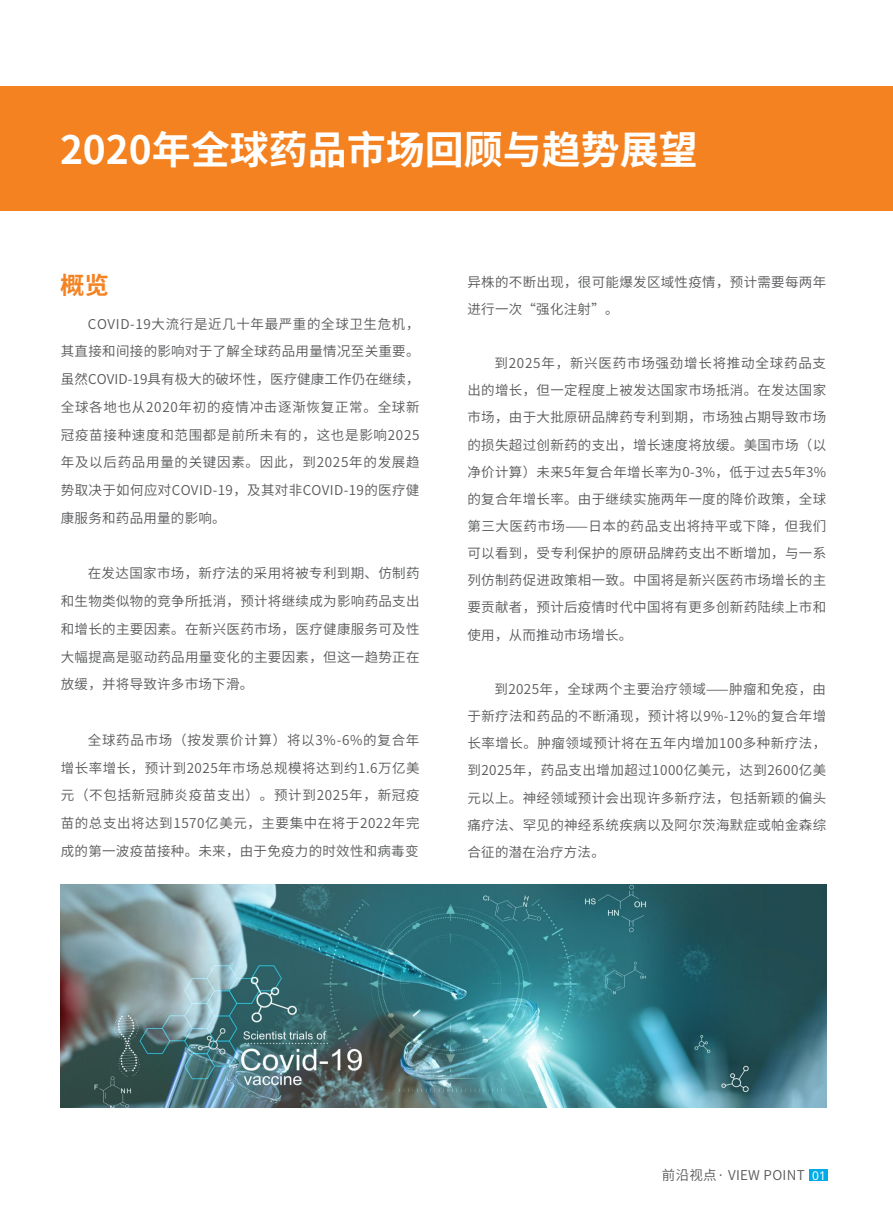
<style>
.page{position:relative;width:893px;height:1212px;background:#fff}
.page>*{position:absolute;margin:0;border:0;box-sizing:border-box;transform-origin:0 0}
.t1{font:700 39px "Source Han Sans CN";color:#fff}
.t2{font:700 24px "Source Han Sans CN";color:#f58220}
.t3{font:13.5px/27.2px "Source Han Sans CN";letter-spacing:.025em;color:#57585a;text-align:justify}
.s1{font-family:"Noto Sans";font-size:12px;color:#fff}
</style>
<div class="page">
<div style="left:809px;top:1169px;width:19px;height:12px;background:#00abe7"></div>
<div style="left:0;top:86px;width:893px;height:125px;background:#f58220"></div>
<img style="left:61px;top:884px;width:765px;height:223px">
<h1 class="t1" style="left:60px;top:128px;width:639px">2020年全球药品市场回顾与趋势展望</h1>
<h2 class="t2" style="left:60px;top:272px;width:50px">概览</h2>
<p class="t3" style="left:61px;top:310px;width:360px;line-height:27.8px;text-indent:27px">COVID-19大流行是近几十年最严重的全球卫生危机，其直接和间接的影响对于了解全球药品用量情况至关重要。虽然COVID-19具有极大的破坏性，医疗健康工作仍在继续，全球各地也从2020年初的疫情冲击逐渐恢复正常。全球新冠疫苗接种速度和范围都是前所未有的，这也是影响2025年及以后药品用量的关键因素。因此，到2025年的发展趋势取决于如何应对COVID-19，及其对非COVID-19的医疗健康服务和药品用量的影响。</p>
<p class="t3" style="left:61px;top:560px;width:360px;line-height:27.8px;text-indent:27px">在发达国家市场，新疗法的采用将被专利到期、仿制药和生物类似物的竞争所抵消，预计将继续成为影响药品支出和增长的主要因素。在新兴医药市场，医疗健康服务可及性大幅提高是驱动药品用量变化的主要因素，但这一趋势正在放缓，并将导致许多市场下滑。</p>
<p class="t3" style="left:61px;top:726px;width:360px;line-height:27.8px;text-indent:27px">全球药品市场（按发票价计算）将以3%-6%的复合年增长率增长，预计到2025年市场总规模将达到约1.6万亿美元（不包括新冠肺炎疫苗支出）。预计到2025年，新冠疫苗的总支出将达到1570亿美元，主要集中在将于2022年完成的第一波疫苗接种。未来，由于免疫力的时效性和病毒变</p>
<p class="t3" style="left:467px;top:268px;width:360px">异株的不断出现，很可能爆发区域性疫情，预计需要每两年进行一次“强化注射”。</p>
<p class="t3" style="left:467px;top:350px;width:360px;text-indent:27px">到2025年，新兴医药市场强劲增长将推动全球药品支出的增长，但一定程度上被发达国家市场抵消。在发达国家市场，由于大批原研品牌药专利到期，市场独占期导致市场的损失超过创新药的支出，增长速度将放缓。美国市场（以净价计算）未来5年复合年增长率为0-3%，低于过去5年3%的复合年增长率。由于继续实施两年一度的降价政策，全球第三大医药市场⸺日本的药品支出将持平或下降，但我们可以看到，受专利保护的原研品牌药支出不断增加，与一系列仿制药促进政策相一致。中国将是新兴医药市场增长的主要贡献者，预计后疫情时代中国将有更多创新药陆续上市和使用，从而推动市场增长。</p>
<p class="t3" style="left:467px;top:676px;width:360px;text-indent:27px">到2025年，全球两个主要治疗领域⸺肿瘤和免疫，由于新疗法和药品的不断涌现，预计将以9%-12%的复合年增长率增长。肿瘤领域预计将在五年内增加100多种新疗法，到2025年，药品支出增加超过1000亿美元，达到2600亿美元以上。神经领域预计会出现许多新疗法，包括新颖的偏头痛疗法、罕见的神经系统疾病以及阿尔茨海默症或帕金森综合征的潜在治疗方法。</p>
<p class="t3" style="left:662px;top:1162px;width:165px">前沿视点· VIEW POINT <span class="s1">01</span></p>
</div>
